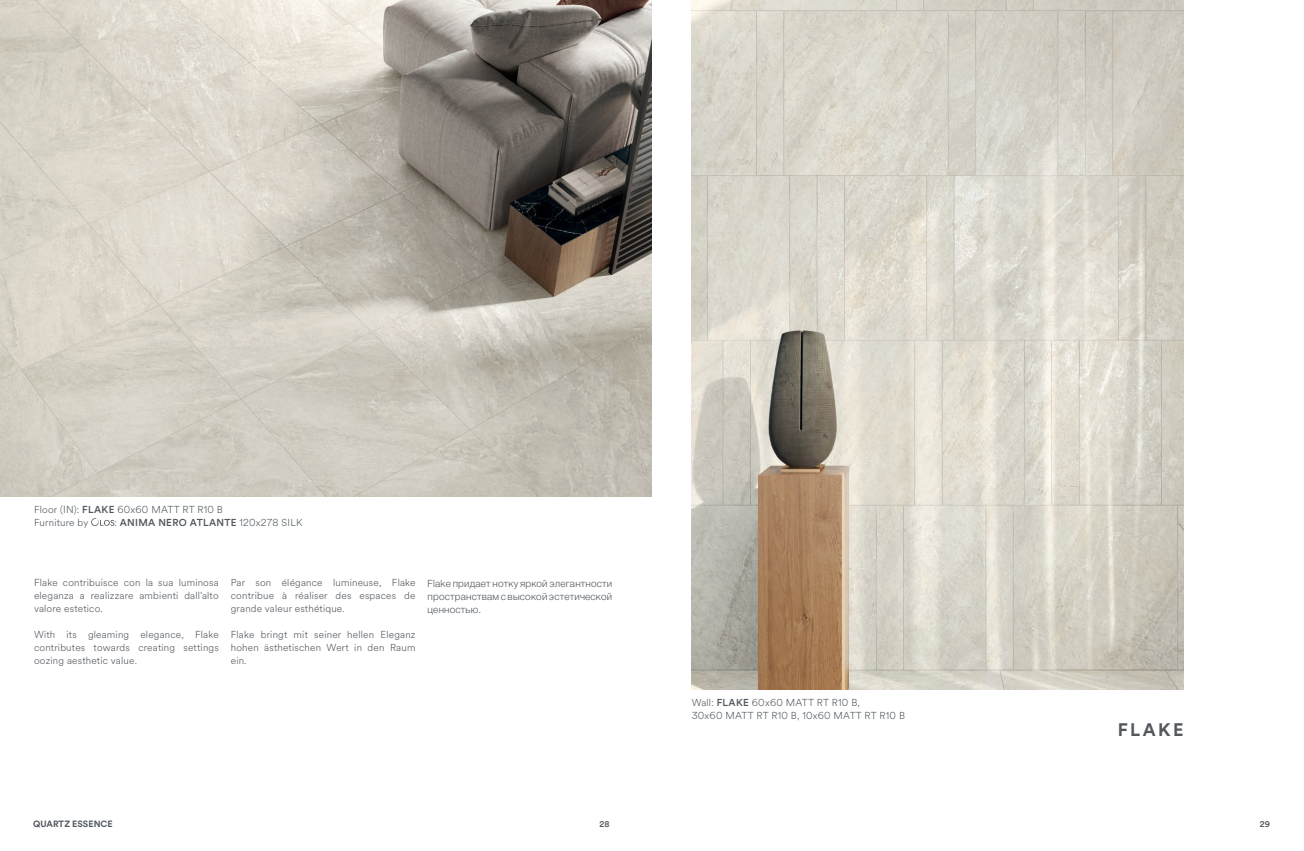
<style>
.page{position:relative;width:1304px;height:851px;background:#fff}
.page>*{position:absolute;margin:0;border:0;box-sizing:border-box;transform-origin:0 0}
.t1{font:700 18px "Circular Std";letter-spacing:.13em;color:#52585e}
.t2{font:300 10px/13px "Circular Spotify Text";letter-spacing:.02em;color:#52585e;text-align:justify}
.t3{font:300 10px/13px "Helvetica Neue LTCYR";letter-spacing:.02em;color:#52585e;text-align:justify}
.t4{font:500 10px "Circular Std";letter-spacing:.03em;color:#52585e}
.t5{font:700 9px "Circular Std";color:#52585e}
.t6{font:500 9px "Circular Std";color:#52585e}
.s1{font-family:"Circular Std";font-weight:500}
.s2{font-family:"Circular Spotify Text";font-weight:300}
</style>
<div class="page">
<img style="left:0;top:0;width:652px;height:496px">
<img style="left:692px;top:0;width:492px;height:689px">
<svg style="left:91px;top:518px;width:23px;height:8px"></svg>
<p class="t2" style="left:34px;top:503px;width:190px">Floor (IN): <span class="s1">FLAKE</span> 60x60 MATT RT R10 B<br>Furniture by</p>
<p class="t4" style="left:115px;top:516px;width:189px"><span class="s2">:</span> ANIMA NERO ATLANTE <span class="s2">120x278 SILK</span></p>
<p class="t2" style="left:34px;top:576px;width:186px">Flake contribuisce con la sua luminosa eleganza a realizzare ambienti dall’alto valore estetico.</p>
<p class="t2" style="left:34px;top:628px;width:186px">With its gleaming elegance, Flake contributes towards creating settings oozing aesthetic value.</p>
<p class="t2" style="left:231px;top:576px;width:186px">Par son élégance lumineuse, Flake contribue à réaliser des espaces de grande valeur esthétique.</p>
<p class="t2" style="left:231px;top:628px;width:186px">Flake bringt mit seiner hellen Eleganz hohen ästhetischen Wert in den Raum ein.</p>
<p class="t3" style="left:428px;top:576px;width:186px">Flake придает нотку яркой элегантности пространствам с высокой эстетической ценностью.</p>
<p class="t2" style="left:692px;top:696px;width:215px">Wall: <span class="s1">FLAKE</span> 60x60 MATT RT R10 B,<br>30x60 MATT RT R10 B, 10x60 MATT RT R10 B</p>
<h1 class="t1" style="left:1118px;top:718px;width:67px">FLAKE</h1>
<p class="t5" style="left:33px;top:818px;width:81px">QUARTZ ESSENCE</p>
<p class="t6" style="left:600px;top:818px;width:11px">28</p>
<p class="t6" style="left:1260px;top:818px;width:12px">29</p>
</div>
